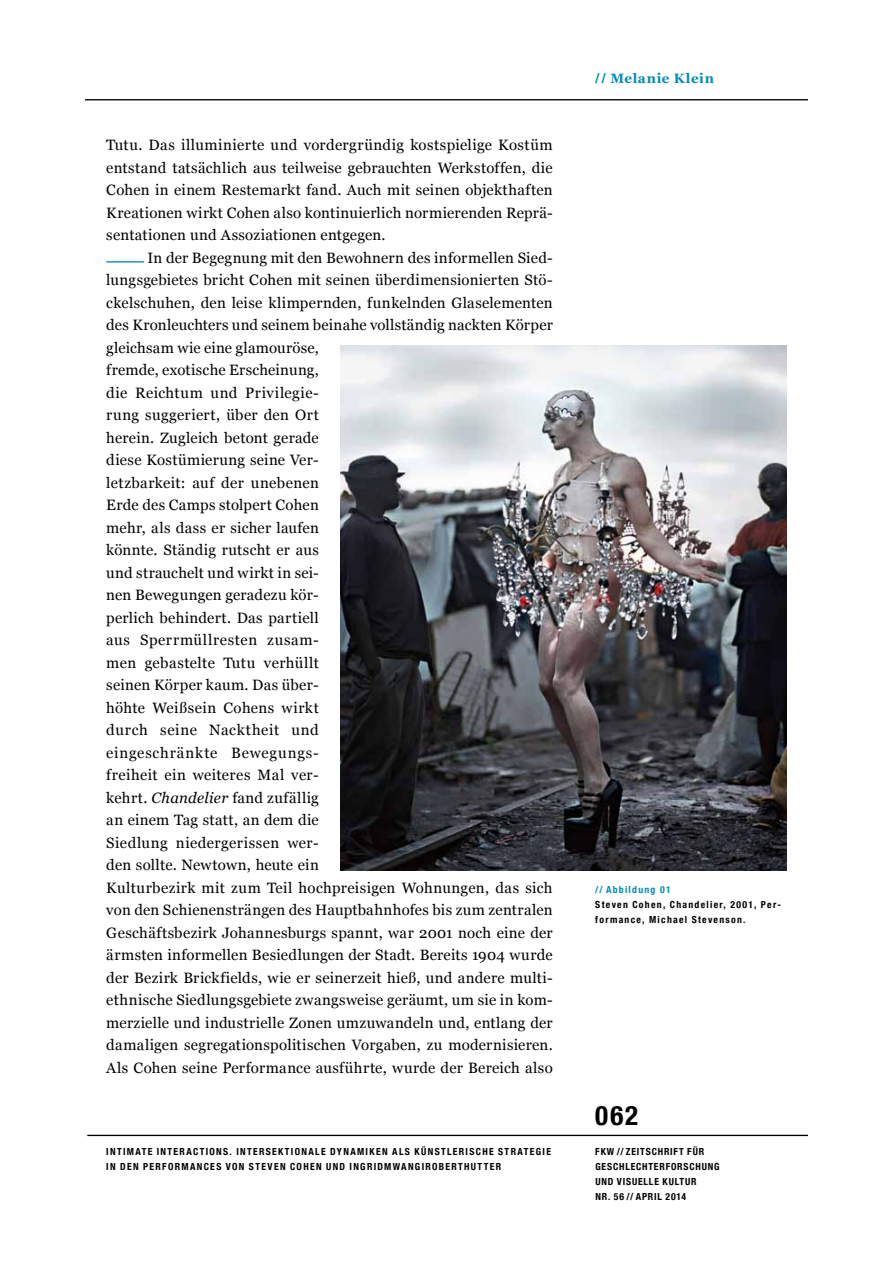
<style>
.page{position:relative;width:893px;height:1263px;background:#fff}
.page>*{position:absolute;margin:0;border:0;box-sizing:border-box;transform-origin:0 0}
.t1{font:700 condensed 27px "Helvetica Neue";color:#000}
.t2{font:15px/22.5px "Georgia";letter-spacing:.02em;color:#000;text-align:justify}
.t3{font:700 13.5px "Georgia";letter-spacing:.04em;color:#008ab9}
.t4{font:700 condensed 9.75px/15px "Helvetica Neue";letter-spacing:.13em;color:#000}
.t5{font:700 condensed 9.75px/15px "Helvetica Neue";letter-spacing:.085em;color:#000}
.t6{font:700 condensed 9.75px "Helvetica Neue";color:#008ab9}
.s1{font-style:italic}
.s2{font-family:"Helvetica Neue";font-stretch:condensed}
</style>
<div class="page">
<hr style="left:85px;top:99px;width:723px;height:1px;background:#000">
<hr style="left:87px;top:1135px;width:721px;height:1px;background:#000">
<hr style="left:106px;top:261px;width:38px;height:2px;background:#008ab9">
<img style="left:340px;top:345px;width:447px;height:525px">
<p class="t2" style="left:106px;top:134px;width:448px">Tutu. Das illuminierte und vordergründig kostspielige Kostüm entstand tatsächlich aus teilweise gebrauchten Werkstoffen, die Cohen in einem Restemarkt fand. Auch mit seinen objekthaften Kreationen wirkt Cohen also kontinuierlich normierenden Reprä&shy;sentationen und Assoziationen entgegen.</p>
<p class="t2" style="left:106px;top:246px;width:448px;text-align:left;text-indent:41px">In der Begegnung mit den Bewohnern des informellen Sied&shy;lungsgebietes bricht Cohen mit seinen überdimensionierten Stö&shy;ckelschuhen, den leise klimpernden, funkelnden Glaselementen des Kronleuchters und seinem beinahe vollständig nackten Körper gleichsam wie eine glamouröse,<br>fremde, exotische Erscheinung,<br>die Reichtum und Privilegie-<br>rung suggeriert, über den Ort<br>herein. Zugleich betont gerade<br>diese Kostümierung seine Ver-<br>letzbarkeit: auf der unebenen<br>Erde des Camps stolpert Cohen<br>mehr, als dass er sicher laufen<br>könnte. Ständig rutscht er aus<br>und strauchelt und wirkt in sei-<br>nen Bewegungen geradezu kör-<br>perlich behindert. Das partiell<br>aus Sperrmüllresten zusam-<br>men gebastelte Tutu verhüllt<br>seinen Körper kaum. Das über-<br>höhte Weißsein Cohens wirkt<br>durch seine Nacktheit und<br>eingeschränkte Bewegungs-<br>freiheit ein weiteres Mal ver-<br>kehrt. <span class="s1">Chandelier</span> fand zufällig<br>an einem Tag statt, an dem die<br>Siedlung niedergerissen wer-<br>den sollte. Newtown, heute ein<br>Kulturbezirk mit zum Teil hochpreisigen Wohnungen, das sich von den Schienensträngen des Hauptbahnhofes bis zum zentralen Geschäftsbezirk Johannesburgs spannt, war 2001 noch eine der ärmsten informellen Besiedlungen der Stadt. Bereits 1904 wurde der Bezirk Brickfields, wie er seinerzeit hieß, und andere multi&shy;ethnische Siedlungsgebiete zwangsweise geräumt, um sie in kom&shy;merzielle und industrielle Zonen umzuwandeln und, entlang der damaligen segregationspolitischen Vorgaben, zu modernisieren.<br>Als Cohen seine Performance ausführte, wurde der Bereich also</p>
<p class="t4" style="left:106px;top:1143px;width:446px">INTIMATE INTERACTIONS. INTERSEKTIONALE DYNAM IKEN ALS KÜNSTLERISCHE STRATEGIE<br>IN DEN PERFORMANCES VON STEVEN COHEN UND INGRIDMWANGIROBERTHUTTER</p>
<p class="t3" style="left:595px;top:69px;width:120px"><span class="s2">//</span> Melanie Klein</p>
<p class="t6" style="left:595px;top:881px;width:77px">// ABBILDUNG 01</p>
<p class="t4" style="left:595px;top:896px;width:187px">STEVEN COHEN, CHANDELIER, 2001, PER-<br>FORMANCE, MICHAEL STEVENSON.</p>
<h1 class="t1" style="left:595px;top:1093px;width:44px">062</h1>
<p class="t5" style="left:595px;top:1143px;width:126px">FKW // ZEITSCHRIFT FÜR<br>GESCHLECHTERFORSCHUNG<br>UND VISUELLE KULTUR<br>NR. 56 // APRIL 2014</p>
</div>
